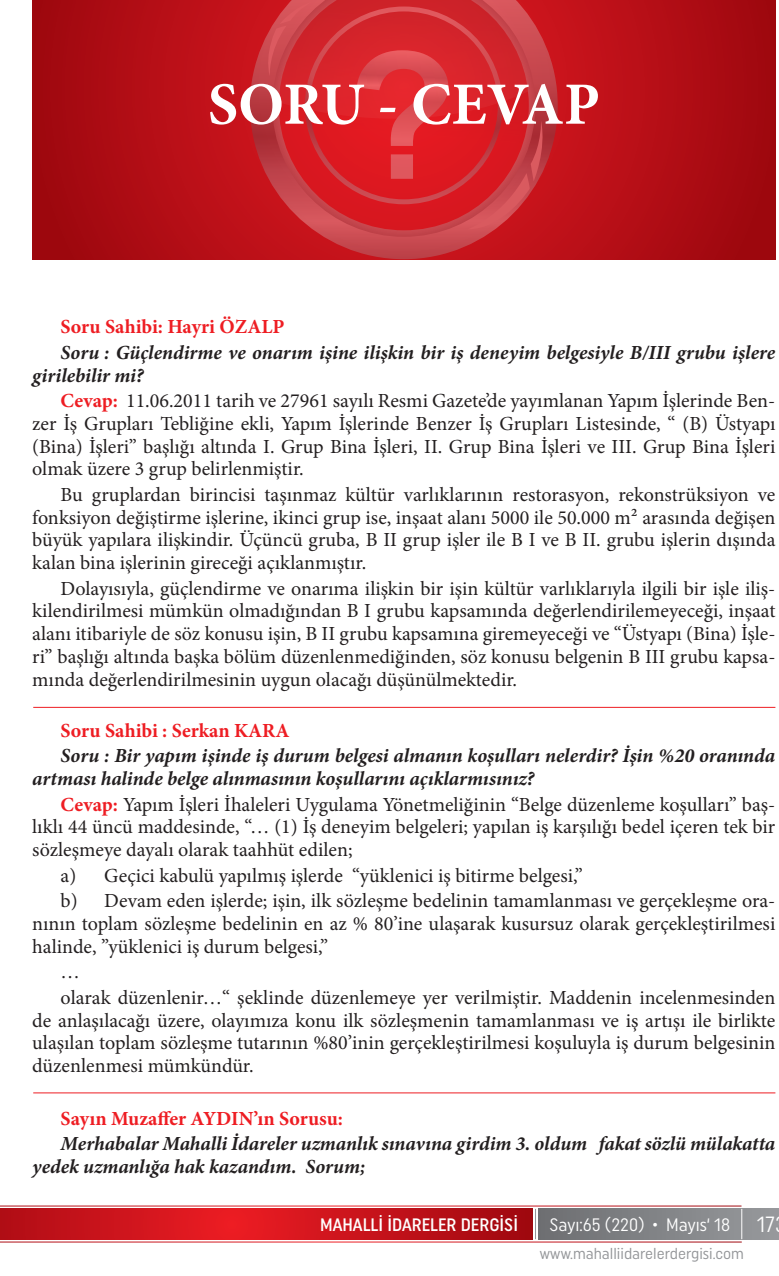
<style>
.page{position:relative;width:779px;height:1276px;background:#fff}
.page>*{position:absolute;margin:0;border:0;box-sizing:border-box;transform-origin:0 0}
.t1{font:700 60px "Minion Pro";color:#fff}
.t2{font:20px/22.8px "Minion Pro";color:#231f20;text-align:justify}
.t3{font:italic 700 20px/22.8px "Minion Pro";letter-spacing:-.005em;color:#231f20}
.t4{font:700 20px "Minion Pro";color:#ee1d23}
.t5{font:18px "Uniform Condensed";color:#fff}
.t6{font:500 18px "Uniform Condensed";color:#fff}
.t7{font:15.8px "Uniform Condensed";color:#939598}
.s1{font-weight:700;color:#ee1d23}
.s2{font-size:22px}
</style>
<div class="page">
<div style="left:538px;top:1209px;width:240px;height:30px;background:linear-gradient(to right,#6d6e71,#979a9d)"></div>
<svg style="left:0;top:1209px;width:532px;height:30px;background:#c8131a"></svg>
<hr style="left:535px;top:1209px;width:1px;height:30px;background:#939598">
<hr style="left:741px;top:1209px;width:1px;height:30px;background:#fff">
<svg style="left:32px;top:0;width:743px;height:259px;background:#b10d14"></svg>
<svg style="left:250px;top:0;width:307px;height:259px;background:#c2222a"></svg>
<svg style="left:272px;top:229px;width:263px;height:8px;background:#c8373e"></svg>
<svg style="left:264px;top:0;width:283px;height:229px;background:#d42b33"></svg>
<hr style="left:33px;top:707px;width:742px;height:1px;background:#ee1d23">
<hr style="left:33px;top:1093px;width:742px;height:1px;background:#ee1d23">
<h1 class="t1" style="left:208px;top:62px;width:393px">SORU - CEVAP</h1>
<p class="t4" style="left:61px;top:313px;width:225px">Soru Sahibi: Hayri ÖZALP</p>
<p class="t3" style="left:32px;top:341px;width:744px;text-indent:28px">Soru : Güçlendirme ve onarım işine ilişkin bir iş deneyim belgesiyle B/III grubu işlere girilebilir mi?</p>
<p class="t2" style="left:32px;top:389px;width:744px;text-indent:28px"><span class="s1">Cevap:</span> 11.06.2011 tarih ve 27961 sayılı Resmi Gazete’de yayımlanan Yapım İşlerinde Ben&shy;zer İş Grupları Tebliğine ekli, Yapım İşlerinde Benzer İş Grupları Listesinde, “ (B) Üstyapı (Bina) İşleri” başlığı altında I. Grup Bina İşleri, II. Grup Bina İşleri ve III. Grup Bina İşleri olmak üzere 3 grup belirlenmiştir.</p>
<p class="t2" style="left:32px;top:483px;width:744px;text-indent:28px">Bu gruplardan birincisi taşınmaz kültür varlıklarının restorasyon, rekonstrüksiyon ve fonksiyon değiştirme işlerine, ikinci grup ise, inşaat alanı 5000 ile 50.000 m² arasında değişen büyük yapılara ilişkindir. Üçüncü gruba, B II grup işler ile B I ve B II. grubu işlerin dışında kalan bina işlerinin gireceği açıklanmıştır.</p>
<p class="t2" style="left:32px;top:577px;width:744px;text-indent:28px">Dolayısıyla, güçlendirme ve onarıma ilişkin bir işin kültür varlıklarıyla ilgili bir işle iliş&shy;kilendirilmesi mümkün olmadığından B I grubu kapsamında değerlendirilemeyeceği, inşaat alanı itibariyle de söz konusu işin, B II grubu kapsamına giremeyeceği ve “Üstyapı (Bina) İşle&shy;ri” başlığı altında başka bölüm düzenlenmediğinden, söz konusu belgenin B III grubu kapsa&shy;mında değerlendirilmesinin uygun olacağı düşünülmektedir.</p>
<p class="t4" style="left:61px;top:716px;width:230px">Soru Sahibi : Serkan KARA</p>
<p class="t3" style="left:32px;top:744px;width:744px;text-indent:28px">Soru : Bir yapım işinde iş durum belgesi almanın koşulları nelerdir? İşin %20 oranında artması halinde belge alınmasının koşullarını açıklarmısınız?</p>
<p class="t2" style="left:32px;top:793px;width:744px;text-indent:28px"><span class="s1">Cevap:</span> Yapım İşleri İhaleleri Uygulama Yönetmeliğinin “Belge düzenleme koşulları” baş&shy;lıklı 44 üncü maddesinde, “… (1) İş deneyim belgeleri; yapılan iş karşılığı bedel içeren tek bir sözleşmeye dayalı olarak taahhüt edilen;</p>
<p class="t2" style="left:61px;top:863px;width:716px;line-height:25.6px">a) Geçici kabulü yapılmış işlerde “yüklenici iş bitirme belgesi,”<br>b) Devam eden işlerde; işin, ilk sözleşme bedelinin tamamlanması ve gerçekleşme ora-</p>
<p class="t2" style="left:32px;top:912px;width:744px">nının toplam sözleşme bedelinin en az % 80’ine ulaşarak kusursuz olarak gerçekleştirilmesi halinde, ”yüklenici iş durum belgesi,”</p>
<p class="t2" style="left:61px;top:959px;width:716px;line-height:25.6px">…<br>olarak düzenlenir…“ şeklinde düzenlemeye yer verilmiştir. Maddenin incelenmesinden</p>
<p class="t2" style="left:32px;top:1009px;width:744px">de anlaşılacağı üzere, olayımıza konu ilk sözleşmenin tamamlanması ve iş artışı ile birlikte ulaşılan toplam sözleşme tutarının %80’inin gerçekleştirilmesi koşuluyla iş durum belgesinin düzenlenmesi mümkündür.</p>
<p class="t4" style="left:61px;top:1104px;width:284px">Sayın Muzaffer AYDIN’ın Sorusu:</p>
<p class="t3" style="left:32px;top:1132px;width:744px;text-indent:28px">Merhabalar Mahalli İdareler uzmanlık sınavına girdim 3. oldum fakat sözlü mülakatta yedek uzmanlığa hak kazandım. Sorum;</p>
<p class="t6" style="left:320px;top:1214px;width:199px">MAHALLİ İDARELER DERGİSİ</p>
<p class="t5" style="left:549px;top:1214px;width:227px">Sayı:65 (220) • Mayıs‘ 18 <span class="s2">17</span></p>
<p class="t7" style="left:539px;top:1244px;width:206px">www.mahalliidarelerdergisi.com</p>
</div>
